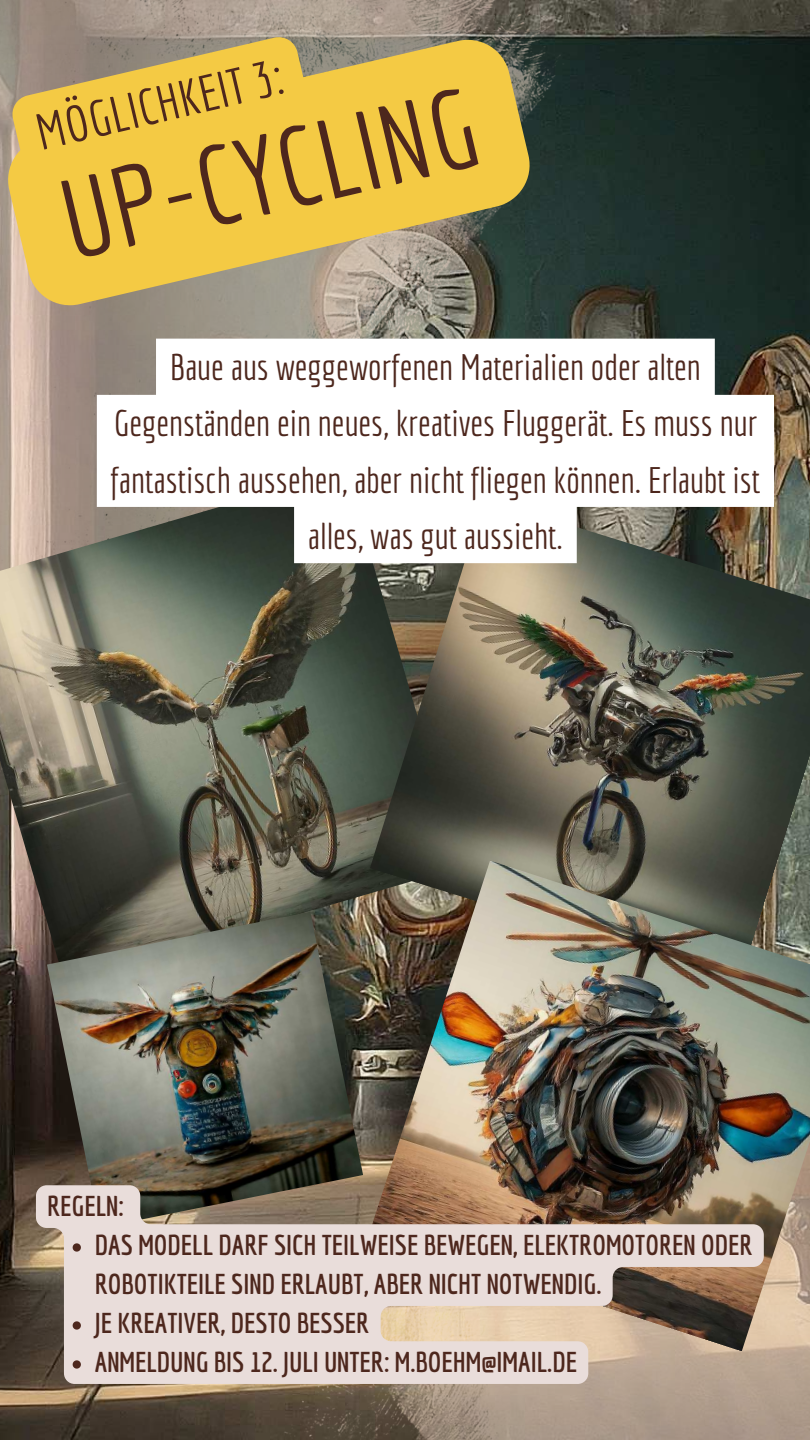
<style>
.page{position:relative;width:810px;height:1440px;background:#fff}
.page>*{position:absolute;margin:0;border:0;box-sizing:border-box;transform-origin:0 0}
.t1{font:110px "Economica";color:#4d271d}
.t2{font:50px "Economica";color:#4d271d}
.t3{font:36px/56.2px "Economica";color:#4d271d;text-align:center}
.t4{font:700 28px/39px "Economica";color:#4d271d}
</style>
<div class="page">
<img style="left:0;top:0;width:810px;height:1440px">
<img style="left:280px;top:982px;width:530px;height:458px">
<img style="left:0;top:0;width:565px;height:470px">
<img style="left:0;top:470px;width:370px;height:512px">
<img style="left:370px;top:499px;width:440px;height:362px">
<svg style="left:97px;top:339px;width:677px;height:224px"></svg>
<img style="left:370px;top:861px;width:440px;height:490px">
<img style="left:47px;top:912px;width:316px;height:273px">
<svg style="left:36px;top:1185px;width:728px;height:199px;background:#c6b6ac"></svg>
<svg style="left:73px;top:1243px;width:8px;height:9px"></svg>
<svg style="left:73px;top:1321px;width:8px;height:9px"></svg>
<svg style="left:73px;top:1360px;width:8px;height:9px"></svg>
<svg style="left:4px;top:38px;width:530px;height:271px;background:#ceb155"></svg>
<svg style="left:11px;top:35px;width:298px;height:138px;background:#ddba51"></svg>
<h2 class="t2" style="left:30px;top:105px;width:254px;rotate:-13deg">MÖGLICHKEIT 3:</h2>
<h1 class="t1" style="left:48px;top:161px;width:427px;rotate:-13deg">UP-CYCLING</h1>
<p class="t3" style="left:111px;top:339px;width:651px">Baue aus weggeworfenen Materialien oder alten Gegenständen ein neues, kreatives Fluggerät. Es muss nur fantastisch aussehen, aber nicht fliegen können. Erlaubt ist alles, was gut aussieht.</p>
<p class="t4" style="left:95px;top:1186px;width:659px;text-indent:-48px">REGELN:<br>DAS MODELL DARF SICH TEILWEISE BEWEGEN, ELEKTROMOTOREN ODER ROBOTIKTEILE SIND ERLAUBT, ABER NICHT NOTWENDIG.<br>JE KREATIVER, DESTO BESSER<br>ANMELDUNG BIS 12. JULI UNTER: M.BOEHM@IMAIL.DE</p>
</div>
